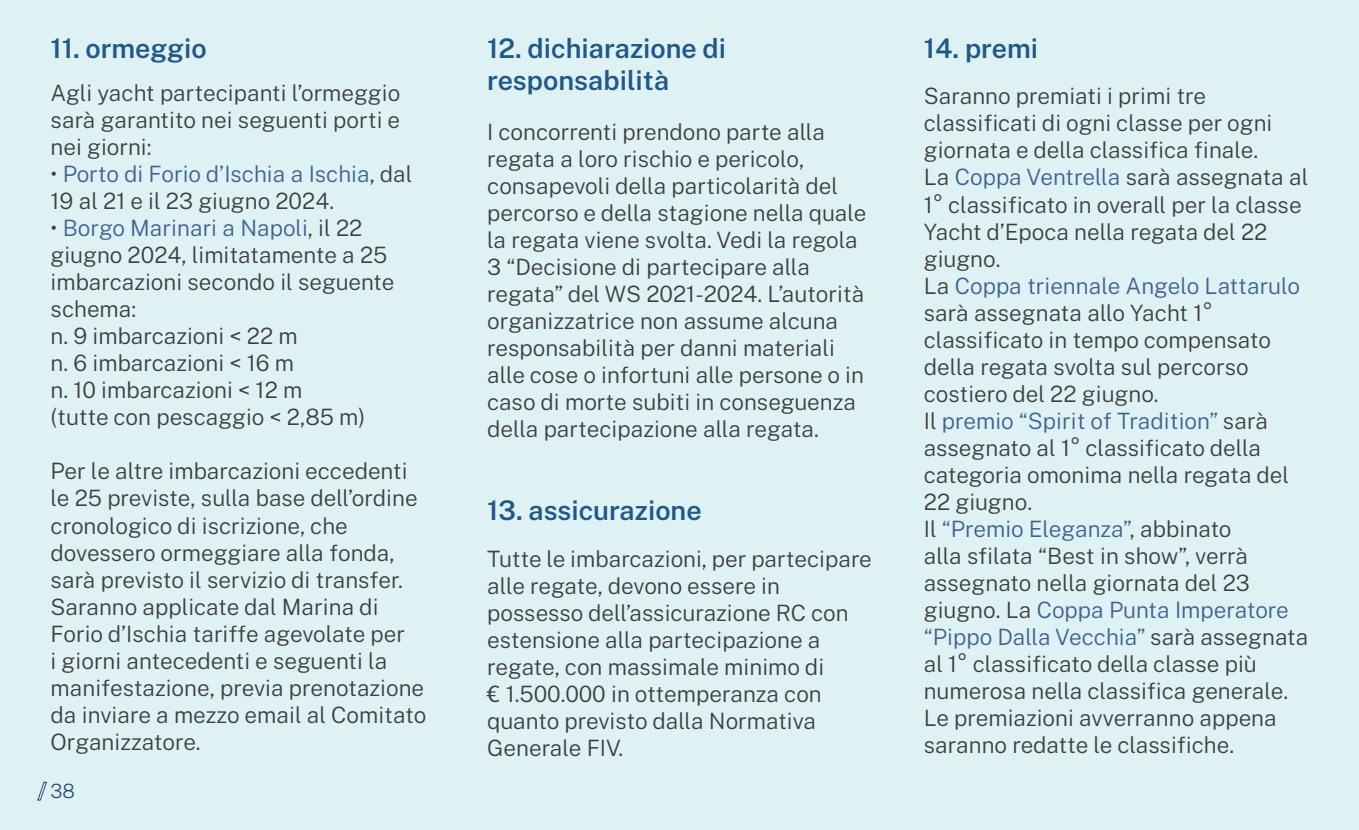
<style>
.page{position:relative;width:1359px;height:830px;background:#fff}
.page>*{position:absolute;margin:0;border:0;box-sizing:border-box;transform-origin:0 0}
.Titoli_paragrafi{font:600 27px/32.4px "Public Sans";color:#1f588a}
.Testi_lunghi{font:300 22.5px/27px "Public Sans";color:#3e3e3f}
.t1{font:200 19.57px "Public Sans";color:#1b3b6b}
.s1{color:#3d6293}
.s2{font-weight:700;font-size:24.07px;color:#2d4773}
</style>
<div class="page">
<div style="left:0;top:0;width:1359px;height:829px;background:#dff2f3"></div>
<p class="Titoli_paragrafi" style="left:51px;top:30px;width:158px">11. ormeggio</p>
<p class="Testi_lunghi" style="left:51px;top:78px;width:351px;text-align:justify">Agli yacht partecipanti l’ormeggio sarà garantito nei seguenti porti e nei giorni:</p>
<p class="Testi_lunghi" style="left:51px;top:159px;width:363px">• <span class="s1">Porto di Forio d’Ischia a Ischia</span>, dal<br>19 al 21 e il 23 giugno 2024.</p>
<p class="Testi_lunghi" style="left:51px;top:213px;width:345px">• <span class="s1">Borgo Marinari a Napoli</span>, il 22 giugno 2024, limitatamente a 25 imbarcazioni secondo il seguente schema:<br>n. 9 imbarcazioni &lt; 22 m<br>n. 6 imbarcazioni &lt; 16 m<br>n. 10 imbarcazioni &lt; 12 m<br>(tutte con pescaggio &lt; 2,85 m)</p>
<p class="Testi_lunghi" style="left:51px;top:456px;width:368px">Per le altre imbarcazioni eccedenti le 25 previste, sulla base dell’ordine cronologico di iscrizione, che dovessero ormeggiare alla fonda, sarà previsto il servizio di transfer.</p>
<p class="Testi_lunghi" style="left:51px;top:591px;width:377px">Saranno applicate dal Marina di<br>Forio d’Ischia tariffe agevolate per<br>i giorni antecedenti e seguenti la manifestazione, previa prenotazione da inviare a mezzo email al Comitato<br>Organizzatore.</p>
<p class="t1" style="left:38px;top:776px;width:39px"><span class="s2">/</span>38</p>
<p class="Titoli_paragrafi" style="left:487px;top:30px;width:240px">12. dichiarazione di responsabilità</p>
<p class="Testi_lunghi" style="left:487px;top:116px;width:381px">I concorrenti prendono parte alla regata a loro rischio e pericolo, consapevoli della particolarità del percorso e della stagione nella quale la regata viene svolta. Vedi la regola 3 “Decisione di partecipare alla regata” del WS 2021-2024. L’autorità organizzatrice non assume alcuna responsabilità per danni materiali alle cose o infortuni alle persone o in caso di morte subiti in conseguenza della partecipazione alla regata.</p>
<p class="Titoli_paragrafi" style="left:487px;top:492px;width:216px">13. assicurazione</p>
<p class="Testi_lunghi" style="left:487px;top:544px;width:386px">Tutte le imbarcazioni, per partecipare alle regate, devono essere in possesso dell’assicurazione RC con estensione alla partecipazione a regate, con massimale minimo di<br>€ 1.500.000 in ottemperanza con quanto previsto dalla Normativa<br>Generale FIV.</p>
<p class="Titoli_paragrafi" style="left:924px;top:30px;width:116px">14. premi</p>
<p class="Testi_lunghi" style="left:924px;top:81px;width:350px">Saranno premiati i primi tre classificati di ogni classe per ogni giornata e della classifica fi nale.</p>
<p class="Testi_lunghi" style="left:924px;top:162px;width:386px">La <span class="s1">Coppa Ventrella</span> sarà assegnata al<br>1° classificato in overall per la classe<br>Yacht d’Epoca nella regata del 22 giugno.<br>La <span class="s1">Coppa triennale Angelo Lattarulo </span>sarà assegnata allo Yacht 1° classificato in tempo compensato della regata svolta sul percorso costiero del 22 giugno.</p>
<p class="Testi_lunghi" style="left:924px;top:405px;width:367px">Il <span class="s1">premio “Spirit of Tradition”</span> sarà assegnato al 1° classificato della categoria omonima nella regata del<br>22 giugno.</p>
<p class="Testi_lunghi" style="left:924px;top:513px;width:386px">Il <span class="s1">“Premio Eleganza”</span>, abbinato<br>alla sfi lata “Best in show”, verrà assegnato nella giornata del 23 giugno. La <span class="s1">Coppa Punta Imperatore “Pippo Dalla Vecchia”</span> sarà assegnata al 1° classificato della classe più numerosa nella classifica generale.</p>
<p class="Testi_lunghi" style="left:924px;top:702px;width:354px">Le premiazioni avverranno appena saranno redatte le classifiche.</p>
</div>
